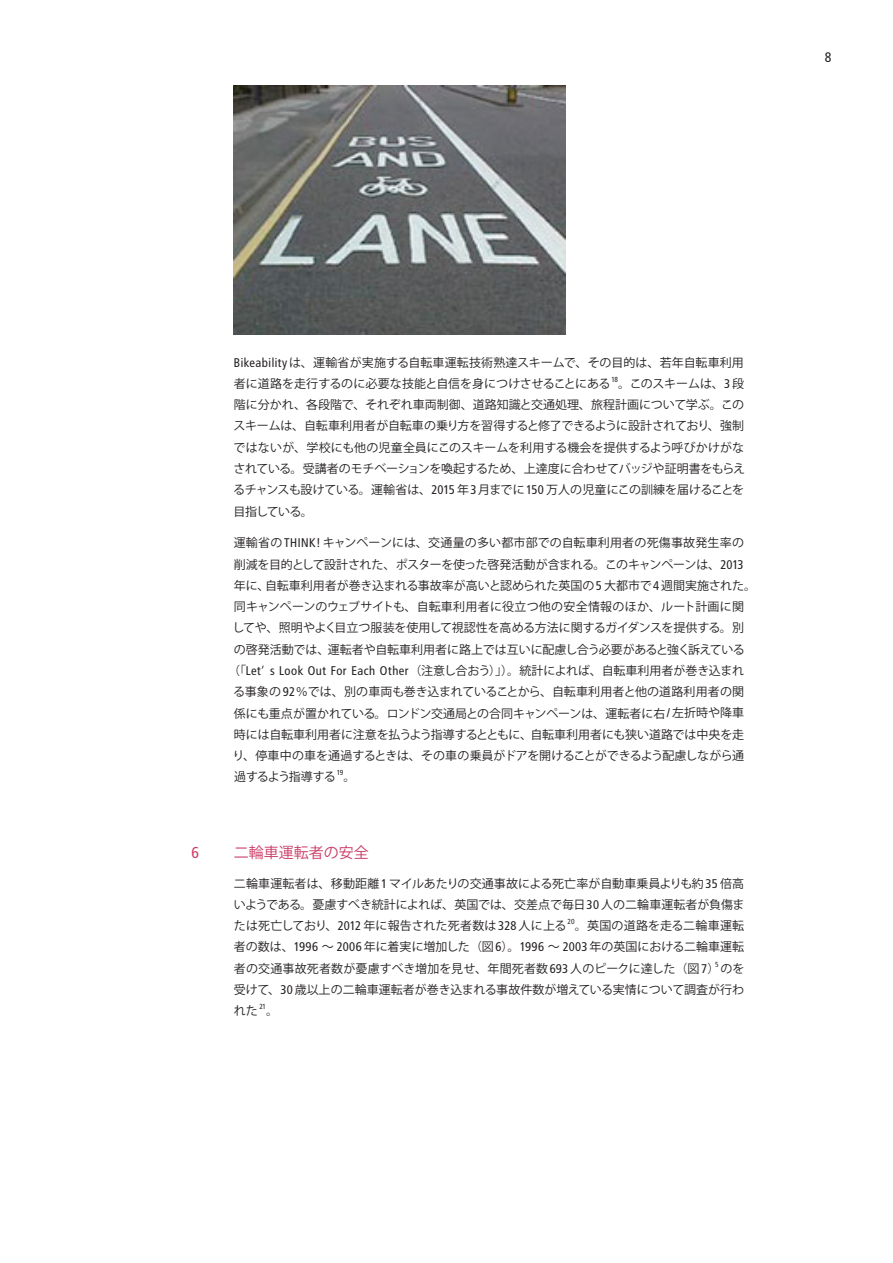
<style>
.page{position:relative;width:893px;height:1263px;background:#fff}
.page>*{position:absolute;margin:0;border:0;box-sizing:border-box;transform-origin:0 0}
.t1{font:15.75px "Transit Print OT";color:#cb3d67}
.t2{font:15px "Koz Go Pro";color:#cb3d67}
.t3{font:13.8px "Transit Print OT";color:#231f20}
.t4{font:12px/21.3px "Koz Go Pro";color:#231f20;text-align:justify}
.t5{font:12px "Koz Go Pro";letter-spacing:-.03em;color:#231f20}
.t6{font:12px "Koz Go Pro";letter-spacing:.02em;color:#231f20}
.t7{font:12px "Koz Go Pro";letter-spacing:-.09em;color:#231f20}
.t8{font:7.35px "Transit Print OT";letter-spacing:-.085em;color:#231f20}
.s1{font-family:"Transit Print OT";font-size:12.6px}
</style>
<div class="page">
<img style="left:234px;top:85px;width:331px;height:249px">
<p class="t3" style="left:825px;top:49px;width:9px">8</p>
<p class="t4" style="left:234px;top:352px;width:512px"><span class="s1">Bikeability</span>は、運輸省が実施する自転車運転技術熟達スキームで、その目的は、若年自転車利用者に道路を走行するのに必要な技能と自信を身につけさせることにある</p>
<p class="t8" style="left:611px;top:375px;width:8px">18</p>
<p class="t4" style="left:233px;top:373px;width:513px;text-indent:385px">。このスキームは、<span class="s1">3</span>段階に分かれ、各段階で、それぞれ車両制御、道路知識と交通処理、旅程計画について学ぶ。このスキームは、自転車利用者が自転車の乗り方を習得すると修了できるように設計されており、強制ではないが、学校にも他の児童全員にこのスキームを利用する機会を提供するよう呼びかけがなされている。受講者のモチベーションを喚起するため、上達度に合わせてバッジや証明書をもらえるチャンスも設けている。運輸省は、<span class="s1">2015</span>年<span class="s1">3</span>月までに<span class="s1">150</span>万人の児童にこの訓練を届けることを目指している。</p>
<p class="t4" style="left:234px;top:533px;width:512px">運輸省の<span class="s1">THINK!</span>キャンペーンには、交通量の多い都市部での自転車利用者の死傷事故発生率の</p>
<p class="t5" style="left:234px;top:556px;width:512px">削減を目的として設計された、ポスターを使った啓発活動が含まれる。このキャンペーンは、<span class="s1">2013</span></p>
<p class="t4" style="left:234px;top:575px;width:524px">年に、自転車利用者が巻き込まれる事故率が高いと認められた英国の<span class="s1">5</span>大都市で<span class="s1">4</span>週間実施された。</p>
<p class="t6" style="left:234px;top:599px;width:512px">同キャンペーンのウェブサイトも、自転車利用者に役立つ他の安全情報のほか、ルート計画に関</p>
<p class="t4" style="left:233px;top:618px;width:513px">してや、照明やよく目立つ服装を使用して視認性を高める方法に関するガイダンスを提供する。別</p>
<p class="t4" style="left:234px;top:639px;width:512px">の啓発活動では、運転者や自転車利用者に路上では互いに配慮し合う必要があると強く訴えている</p>
<p class="t4" style="left:228px;top:660px;width:517px">（「<span class="s1">Let</span>ʼ <span class="s1">s Look Out For Each Other</span>（注意し合おう）」）。統計によれば、自転車利用者が巻き込まれ</p>
<p class="t4" style="left:233px;top:681px;width:513px">る事象の<span class="s1">92</span>％では、別の車両も巻き込まれていることから、自転車利用者と他の道路利用者の関</p>
<p class="t4" style="left:234px;top:703px;width:512px">係にも重点が置かれている。ロンドン交通局との合同キャンペーンは、運転者に右<span class="s1">/</span>左折時や降車</p>
<p class="t4" style="left:234px;top:724px;width:512px">時には自転車利用者に注意を払うよう指導するとともに、自転車利用者にも狭い道路では中央を走</p>
<p class="t4" style="left:233px;top:745px;width:513px">り、停車中の車を通過するときは、その車の乗員がドアを開けることができるよう配慮しながら通</p>
<p class="t7" style="left:234px;top:769px;width:103px">過するよう指導する</p>
<p class="t8" style="left:337px;top:768px;width:8px">19</p>
<p class="t4" style="left:343px;top:766px;width:13px">。</p>
<h1 class="t1" style="left:191px;top:844px;width:10px">6</h1>
<p class="t2" style="left:234px;top:843px;width:136px">二輪車運転者の安全</p>
<p class="t4" style="left:234px;top:873px;width:512px">二輪車運転者は、移動距離<span class="s1">1</span>マイルあたりの交通事故による死亡率が自動車乗員よりも約<span class="s1">35</span>倍高いようである。憂慮すべき統計によれば、英国では、交差点で毎日<span class="s1">30</span>人の二輪車運転者が負傷または死亡しており、<span class="s1">2012</span>年に報告された死者数は<span class="s1">328</span>人に上る</p>
<p class="t8" style="left:568px;top:917px;width:9px">20</p>
<p class="t4" style="left:234px;top:915px;width:512px;text-indent:341px">。英国の道路を走る二輪車運転者の数は、<span class="s1">1996</span> ～ <span class="s1">2006</span>年に着実に増加した（図<span class="s1">6</span>）。<span class="s1">1996</span> ～ <span class="s1">2003</span>年の英国における二輪車運転者の交通事故死者数が憂慮すべき増加を見せ、年間死者数<span class="s1">693</span>人のピークに達した（図<span class="s1">7</span>）のを</p>
<p class="t8" style="left:715px;top:960px;width:5px">5</p>
<p class="t4" style="left:234px;top:979px;width:512px">受けて、<span class="s1">30</span>歳以上の二輪車運転者が巻き込まれる事故件数が増えている実情について調査が行われた</p>
<p class="t8" style="left:259px;top:1002px;width:9px">21</p>
<p class="t4" style="left:266px;top:1000px;width:13px">。</p>
</div>
